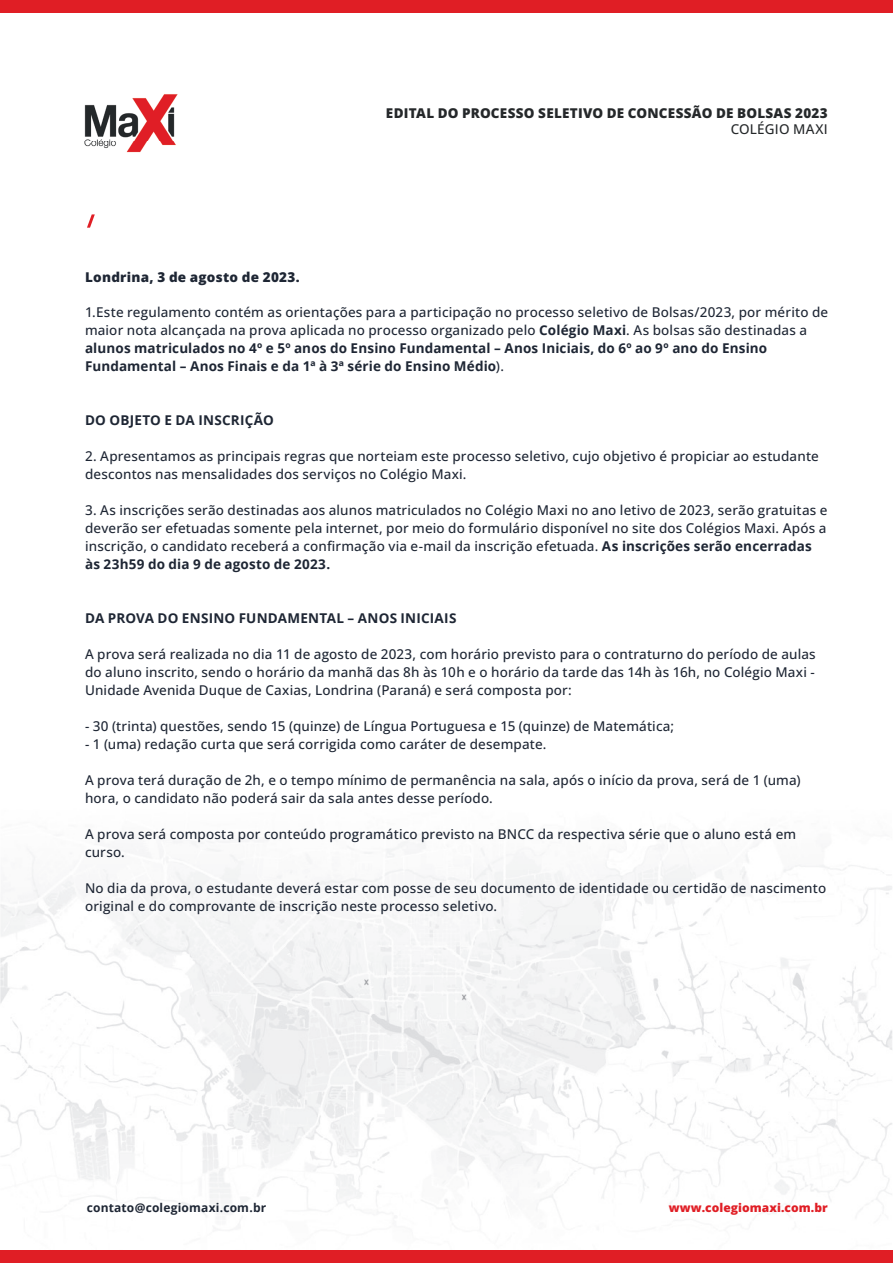
<style>
.page{position:relative;width:893px;height:1263px;background:#fff}
.page>*{position:absolute;margin:0;border:0;box-sizing:border-box;transform-origin:0 0}
.t1{font:500 13.5px/18px "Open Sans";letter-spacing:.01em;color:#1e2634}
.t2{font:700 13.5px "Open Sans";letter-spacing:.015em;color:#1e2634}
.t3{font:800 13.5px "Open Sans";letter-spacing:.015em;color:#25282a}
.t4{font:800 13.5px "Open Sans";letter-spacing:.02em;color:#1e2634}
.t5{font:500 13.5px "Open Sans";letter-spacing:.015em;color:#25282a}
.t6{font:700 12px "Open Sans";letter-spacing:.015em;color:#1e2634}
.t7{font:800 12px "Open Sans";letter-spacing:.005em;color:#e01e25}
.s1{font-weight:700}
</style>
<div class="page">
<img style="left:0;top:838px;width:892px;height:387px">
<svg style="left:87px;top:214px;width:8px;height:14px"></svg>
<div style="left:0;top:0;width:893px;height:13px;background:#e01e25"></div>
<div style="left:0;top:1250px;width:893px;height:13px;background:#e01e25"></div>
<img style="left:84px;top:94px;width:94px;height:59px">
<p class="t4" style="left:85px;top:268px;width:216px">Londrina, 3 de agosto de 2023.</p>
<p class="t3" style="left:386px;top:103px;width:443px">EDITAL DO PROCESSO SELETIVO DE CONCESSÃO DE BOLSAS 2023</p>
<p class="t5" style="left:731px;top:120px;width:98px">COLÉGIO MAXI</p>
<p class="t1" style="left:85px;top:303px;width:745px">1.Este regulamento contém as orientações para a participação no processo seletivo de Bolsas/2023, por mérito de maior nota alcançada na prova aplicada no processo organizado pelo <span class="s1">Colégio Maxi</span>. As bolsas são destinadas a <span class="s1">alunos matriculados no 4º e 5º anos do Ensino Fundamental – Anos Iniciais, do 6º ao 9º ano do Ensino Fundamental – Anos Finais e da 1ª à 3ª série do Ensino Médio</span>).</p>
<p class="t2" style="left:85px;top:411px;width:190px">DO OBJETO E DA INSCRIÇÃO</p>
<p class="t1" style="left:85px;top:447px;width:735px">2. Apresentamos as principais regras que norteiam este processo seletivo, cujo objetivo é propiciar ao estudante descontos nas mensalidades dos serviços no Colégio Maxi.</p>
<p class="t1" style="left:85px;top:501px;width:744px">3. As inscrições serão destinadas aos alunos matriculados no Colégio Maxi no ano letivo de 2023, serão gratuitas e deverão ser efetuadas somente pela internet, por meio do formulário disponível no site dos Colégios Maxi. Após a inscrição, o candidato receberá a confirmação via e-mail da inscrição efetuada. <span class="s1">As inscrições serão encerradas às 23h59 do dia 9 de agosto de 2023.</span></p>
<p class="t2" style="left:85px;top:609px;width:373px">DA PROVA DO ENSINO FUNDAMENTAL – ANOS INICIAIS</p>
<p class="t1" style="left:85px;top:645px;width:732px;text-align:justify">A prova será realizada no dia 11 de agosto de 2023, com horário previsto para o contraturno do período de aulas do aluno inscrito, sendo o horário da manhã das 8h às 10h e o horário da tarde das 14h às 16h, no Colégio Maxi - Unidade Avenida Duque de Caxias, Londrina (Paraná) e será composta por:</p>
<p class="t1" style="left:85px;top:717px;width:591px">- 30 (trinta) questões, sendo 15 (quinze) de Língua Portuguesa e 15 (quinze) de Matemática;</p>
<p class="t1" style="left:85px;top:735px;width:463px">- 1 (uma) redação curta que será corrigida como caráter de desempate.</p>
<p class="t1" style="left:85px;top:771px;width:717px">A prova terá duração de 2h, e o tempo mínimo de permanência na sala, após o início da prova, será de 1 (uma) hora, o candidato não poderá sair da sala antes desse período.</p>
<p class="t1" style="left:85px;top:825px;width:713px">A prova será composta por conteúdo programático previsto na BNCC da respectiva série que o aluno está em curso.</p>
<p class="t1" style="left:85px;top:879px;width:743px">No dia da prova, o estudante deverá estar com posse de seu documento de identidade ou certidão de nascimento original e do comprovante de inscrição neste processo seletivo.</p>
<p class="t6" style="left:87px;top:1199px;width:181px">contato@colegiomaxi.com.br</p>
<p class="t7" style="left:669px;top:1199px;width:161px">www.colegiomaxi.com.br</p>
</div>
